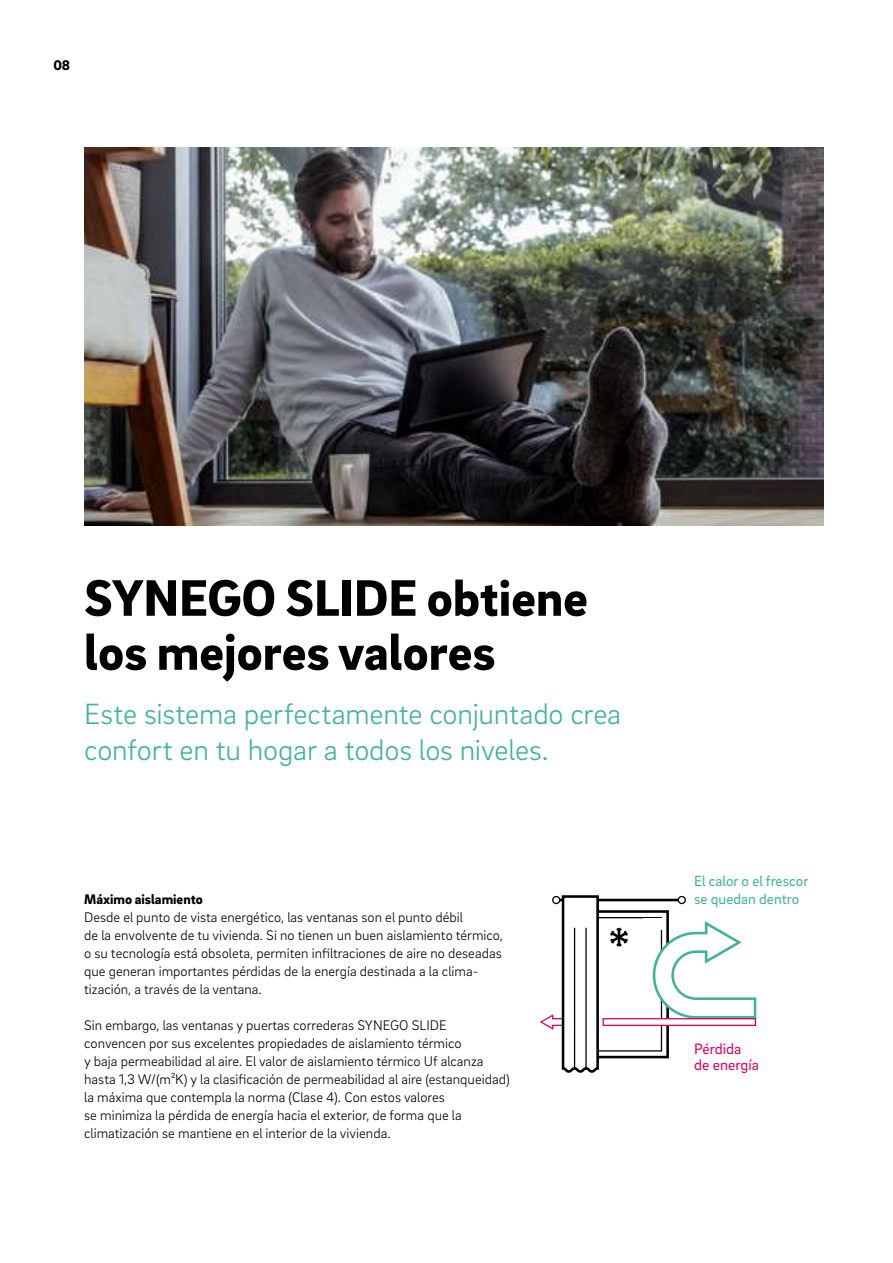
<style>
.page{position:relative;width:893px;height:1263px;background:#fff}
.page>*{position:absolute;margin:0;border:0;box-sizing:border-box;transform-origin:0 0}
.t1{font:900 52.5px/54px "Brix Sans";color:#000}
.t2{font:300 30px/36px "Brix Sans";letter-spacing:-.005em;color:#3fb498}
.t3{font:15.45px/15.5px "Brix Sans";color:#3fb498}
.t4{font:15.45px/15.5px "Brix Sans";color:#dd0061}
.t5{font:15px/18px "Brix Sans";color:#3fb498}
.t6{font:300 14.25px/18px "Brix Sans";color:#000}
.t7{font:900 14.25px "Brix Sans";color:#000}
</style>
<div class="page">
<img style="left:84px;top:148px;width:740px;height:378px">
<svg style="left:540px;top:895px;width:216px;height:178px"></svg>
<p class="t7" style="left:53px;top:56px;width:18px">08</p>
<h1 class="t1" style="left:84px;top:568px;width:505px">SYNEGO SLIDE obtiene los mejores valores</h1>
<h2 class="t2" style="left:84px;top:694px;width:539px">Este sistema perfectamente conjuntado crea confort en tu hogar a todos los niveles.</h2>
<p class="t7" style="left:84px;top:889px;width:120px">Máximo aislamiento</p>
<p class="t6" style="left:84px;top:907px;width:420px">Desde el punto de vista energético, las ventanas son el punto débil<br>de la envolvente de tu vivienda. Si no tienen un buen aislamiento térmico, o su tecnología está obsoleta, permiten infiltraciones de aire no deseadas que generan importantes pérdidas de la energía destinada a la clima&shy;tización, a través de la ventana.</p>
<p class="t6" style="left:84px;top:1015px;width:427px">Sin embargo, las ventanas y puertas correderas SYNEGO SLIDE convencen por sus excelentes propiedades de aislamiento térmico<br>y baja permeabilidad al aire. El valor de aislamiento térmico Uf alcanza hasta 1,3 W/(m²K) y la clasificación de permeabilidad al aire (estanqueidad) la máxima que contempla la norma (Clase 4). Con estos valores<br>se minimiza la pérdida de energía hacia el exterior, de forma que la climatización se mantiene en el interior de la vivienda.</p>
<p class="t5" style="left:694px;top:871px;width:116px">El calor o el frescor se quedan dentro</p>
<p class="t3" style="left:694px;top:876px;width:102px">El calor<br>se queda dentro</p>
<p class="t4" style="left:694px;top:1040px;width:66px">Pérdida de energía</p>
</div>
